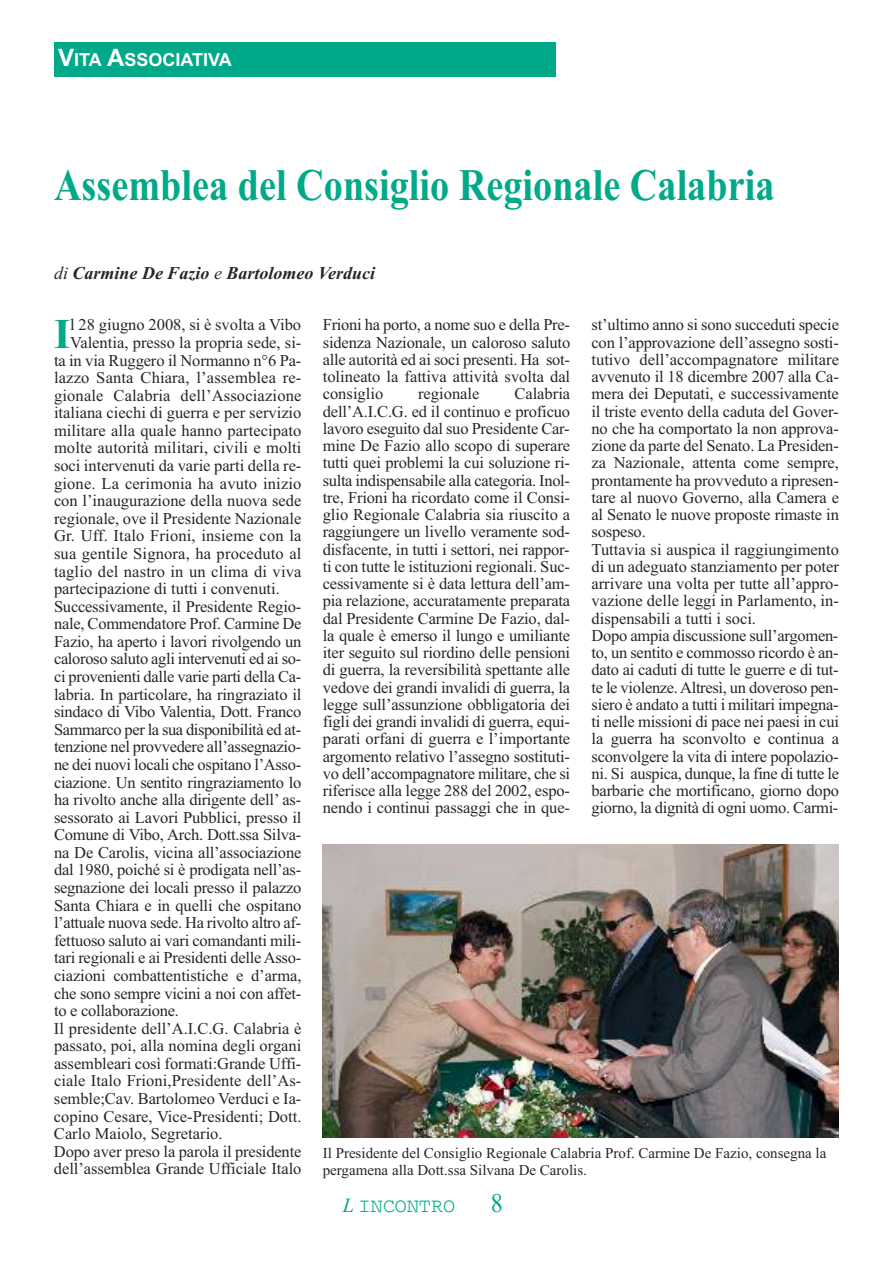
<style>
.page{position:relative;width:893px;height:1263px;background:#fff}
.page>*{position:absolute;margin:0;border:0;box-sizing:border-box;transform-origin:0 0}
.t1{font:700 45px "Times New Roman";color:#00a988;scale:.85 1}
.t2{font:700 42.3px "Times New Roman";color:#00a988}
.t3{font:27px "Times New Roman";color:#00a988;scale:.9 1}
.t4{font:20.1px "Courier";color:#00a988}
.t5{font:italic 700 18px "Times New Roman";color:#272627}
.t6{font:700 18px "Arial";color:#fff}
.t7{font:16.5px/17.2px "Times New Roman";letter-spacing:-.01em;color:#272627;text-align:justify}
.t8{font:16.5px "Times New Roman";letter-spacing:.01em;color:#272627}
.t9{font:15px/16.5px "Times New Roman";color:#272627}
.s1{font-size:24px}
.s2{font-weight:400}
.s3{font-family:"Times New Roman";font-style:italic}
</style>
<div class="page">
<div style="left:54px;top:43px;width:502px;height:34px;background:#00a988"></div>
<img style="left:323px;top:845px;width:516px;height:293px">
<p class="t6" style="left:58px;top:49px;width:175px"><span class="s1">V</span>ITA <span class="s1">A</span>SSOCIATIVA</p>
<h1 class="t1" style="left:54px;top:158px;width:849px">Assemblea del Consiglio Regionale Calabria</h1>
<p class="t5" style="left:54px;top:262px;width:323px"><span class="s2">di</span> Carmine De Fazio <span class="s2">e</span> Bartolomeo Verduci</p>
<h2 class="t2" style="left:54px;top:308px;width:18px">I</h2>
<p class="t7" style="left:70px;top:316px;width:232px">l 28 giugno 2008, si è svolta a Vibo</p>
<p class="t7" style="left:70px;top:334px;width:233px">Valentia, presso la propria sede, si-</p>
<p class="t7" style="left:54px;top:351px;width:249px">ta in via Ruggero il Normanno n°6 Pa-</p>
<p class="t8" style="left:54px;top:368px;width:249px">lazzo Santa Chiara, l’assemblea re-</p>
<p class="t8" style="left:54px;top:385px;width:249px">gionale Calabria dell’Associazione</p>
<p class="t7" style="left:54px;top:404px;width:249px">italiana ciechi di guerra e per servizio</p>
<p class="t7" style="left:54px;top:422px;width:249px">militare alla quale hanno partecipato</p>
<p class="t8" style="left:54px;top:438px;width:249px">molte autorità militari, civili e molti</p>
<p class="t7" style="left:54px;top:457px;width:249px">soci intervenuti da varie parti della re-</p>
<p class="t8" style="left:54px;top:473px;width:249px">gione. La cerimonia ha avuto inizio</p>
<p class="t7" style="left:54px;top:492px;width:249px">con l’inaugurazione della nuova sede</p>
<p class="t7" style="left:54px;top:509px;width:249px">regionale, ove il Presidente Nazionale</p>
<p class="t8" style="left:54px;top:526px;width:249px">Gr. Uff. Italo Frioni, insieme con la</p>
<p class="t8" style="left:54px;top:544px;width:249px">sua gentile Signora, ha proceduto al</p>
<p class="t8" style="left:54px;top:561px;width:249px">taglio del nastro in un clima di viva</p>
<p class="t7" style="left:54px;top:580px;width:227px">partecipazione di tutti i convenuti.</p>
<p class="t7" style="left:54px;top:597px;width:249px">Successivamente, il Presidente Regio-</p>
<p class="t7" style="left:54px;top:615px;width:249px">nale, Commendatore Prof. Carmine De</p>
<p class="t7" style="left:54px;top:632px;width:249px">Fazio, ha aperto i lavori rivolgendo un</p>
<p class="t7" style="left:54px;top:650px;width:249px">caloroso saluto agli intervenuti ed ai so-</p>
<p class="t7" style="left:54px;top:668px;width:249px">ci provenienti dalle varie parti della Ca-</p>
<p class="t7" style="left:54px;top:685px;width:249px">labria. In particolare, ha ringraziato il</p>
<p class="t7" style="left:54px;top:703px;width:249px">sindaco di Vibo Valentia, Dott. Franco</p>
<p class="t7" style="left:54px;top:720px;width:249px">Sammarco per la sua disponibilità ed at-</p>
<p class="t7" style="left:54px;top:738px;width:249px">tenzione nel provvedere all’assegnazio-</p>
<p class="t7" style="left:54px;top:756px;width:249px">ne dei nuovi locali che ospitano l’Asso-</p>
<p class="t7" style="left:54px;top:773px;width:249px">ciazione. Un sentito ringraziamento lo</p>
<p class="t7" style="left:54px;top:791px;width:249px">ha rivolto anche alla dirigente dell’ as-</p>
<p class="t7" style="left:54px;top:808px;width:249px">sessorato ai Lavori Pubblici, presso il</p>
<p class="t7" style="left:54px;top:826px;width:249px">Comune di Vibo, Arch. Dott.ssa Silva-</p>
<p class="t7" style="left:54px;top:843px;width:249px">na De Carolis, vicina all’associazione</p>
<p class="t7" style="left:54px;top:861px;width:249px">dal 1980, poiché si è prodigata nell’as-</p>
<p class="t7" style="left:54px;top:879px;width:249px">segnazione dei locali presso il palazzo</p>
<p class="t7" style="left:54px;top:896px;width:249px">Santa Chiara e in quelli che ospitano</p>
<p class="t7" style="left:54px;top:914px;width:249px">l’attuale nuova sede. Ha rivolto altro af-</p>
<p class="t7" style="left:54px;top:931px;width:249px">fettuoso saluto ai vari comandanti mili-</p>
<p class="t7" style="left:54px;top:949px;width:249px">tari regionali e ai Presidenti delleAsso-</p>
<p class="t7" style="left:54px;top:967px;width:249px">ciazioni combattentistiche e d’arma,</p>
<p class="t7" style="left:54px;top:984px;width:249px">che sono sempre vicini a noi con affet-</p>
<p class="t7" style="left:54px;top:1002px;width:126px">to e collaborazione.</p>
<p class="t7" style="left:54px;top:1019px;width:249px">Il presidente dell’A.I.C.G. Calabria è</p>
<p class="t7" style="left:54px;top:1037px;width:249px">passato, poi, alla nomina degli organi</p>
<p class="t7" style="left:54px;top:1054px;width:249px">assembleari così formati:Grande Uffi-</p>
<p class="t7" style="left:54px;top:1072px;width:249px">ciale Italo Frioni,Presidente dell’As-</p>
<p class="t7" style="left:54px;top:1090px;width:249px">semble;Cav. Bartolomeo Verduci e Ia-</p>
<p class="t7" style="left:54px;top:1107px;width:249px">copino Cesare, Vice-Presidenti; Dott.</p>
<p class="t7" style="left:54px;top:1125px;width:170px">Carlo Maiolo, Segretario.</p>
<p class="t7" style="left:54px;top:1142px;width:249px">Dopo aver preso la parola il presidente</p>
<p class="t7" style="left:54px;top:1160px;width:249px">dell’assemblea Grande Ufficiale Italo</p>
<p class="t7" style="left:323px;top:316px;width:249px">Frioni ha porto, a nome suo e della Pre&shy;sidenza Nazionale, un caloroso saluto alle autorità ed ai soci presenti. Ha sot&shy;tolineato la fattiva attività svolta dal consiglio</p>
<p class="t7" style="left:323px;top:385px;width:249px;text-indent:192px">Calabria dell’A.I.C.G. ed il continuo e proficuo lavoro eseguito dal suo Presidente Car&shy;mine De Fazio allo scopo di superare tutti quei problemi la cui soluzione ri&shy;sulta indispensabile alla categoria. Inol&shy;tre, Frioni ha ricordato come il Consi&shy;glio Regionale Calabria sia riuscito a raggiungere un livello veramente sod&shy;disfacente, in tutti i settori, nei rappor&shy;ti con tutte le istituzioni regionali. Suc&shy;cessivamente si è data lettura dell’am&shy;pia relazione, accuratamente preparata dal Presidente Carmine De Fazio, dal&shy;la quale è emerso il lungo e umiliante iter seguito sul riordino delle pensioni di guerra, la reversibilità spettante alle vedove dei grandi invalidi di guerra, la legge sull’assunzione obbligatoria dei figli dei grandi invalidi di guerra, equi&shy;parati orfani di guerra e l’importante argomento relativo l’assegno sostituti&shy;vo dell’accompagnatore militare, che si riferisce alla legge 288 del 2002, espo&shy;nendo i continui passaggi che in que-</p>
<p class="t7" style="left:418px;top:385px;width:63px">regionale</p>
<p class="t7" style="left:591px;top:316px;width:249px;text-align:left">st’ultimo anno si sono succeduti specie con l’approvazione dell’assegno sosti&shy;tutivo dell’accompagnatore militare avvenuto il 18 dicembre 2007 alla Ca&shy;mera dei Deputati, e successivamente il triste evento della caduta del Gover&shy;no che ha comportato la non approva&shy;zione da parte del Senato. La Presiden&shy;za Nazionale, attenta come sempre, prontamente ha provveduto a ripresen&shy;tare al nuovo Governo, alla Camera e al Senato le nuove proposte rimaste in sospeso.<br>Tuttavia si auspica il raggiungimento di un adeguato stanziamento per poter arrivare una volta per tutte all’appro&shy;vazione delle leggi in Parlamento, in&shy;dispensabili a tutti i soci.<br>Dopo ampia discussione sull’argomen&shy;to, un sentito e commosso ricordo è an&shy;dato ai caduti di tutte le guerre e di tut&shy;te le violenze.Altresì, un doveroso pen&shy;siero è andato a tutti i militari impegna&shy;ti nelle missioni di pace nei paesi in cui la guerra ha sconvolto e continua a sconvolgere la vita di intere popolazio&shy;ni. Si auspica, dunque, la fine di tutte le barbarie che mortificano, giorno dopo giorno, la dignità di ogni uomo. Carmi-</p>
<p class="t9" style="left:323px;top:1145px;width:505px">Il Presidente del Consiglio Regionale Calabria Prof. Carmine De Fazio, consegna la pergamena alla Dott.ssa Silvana De Carolis.</p>
<p class="t4" style="left:343px;top:1199px;width:114px"><span class="s3">L</span> INCONTRO</p>
<h3 class="t3" style="left:491px;top:1187px;width:15px">8</h3>
</div>
